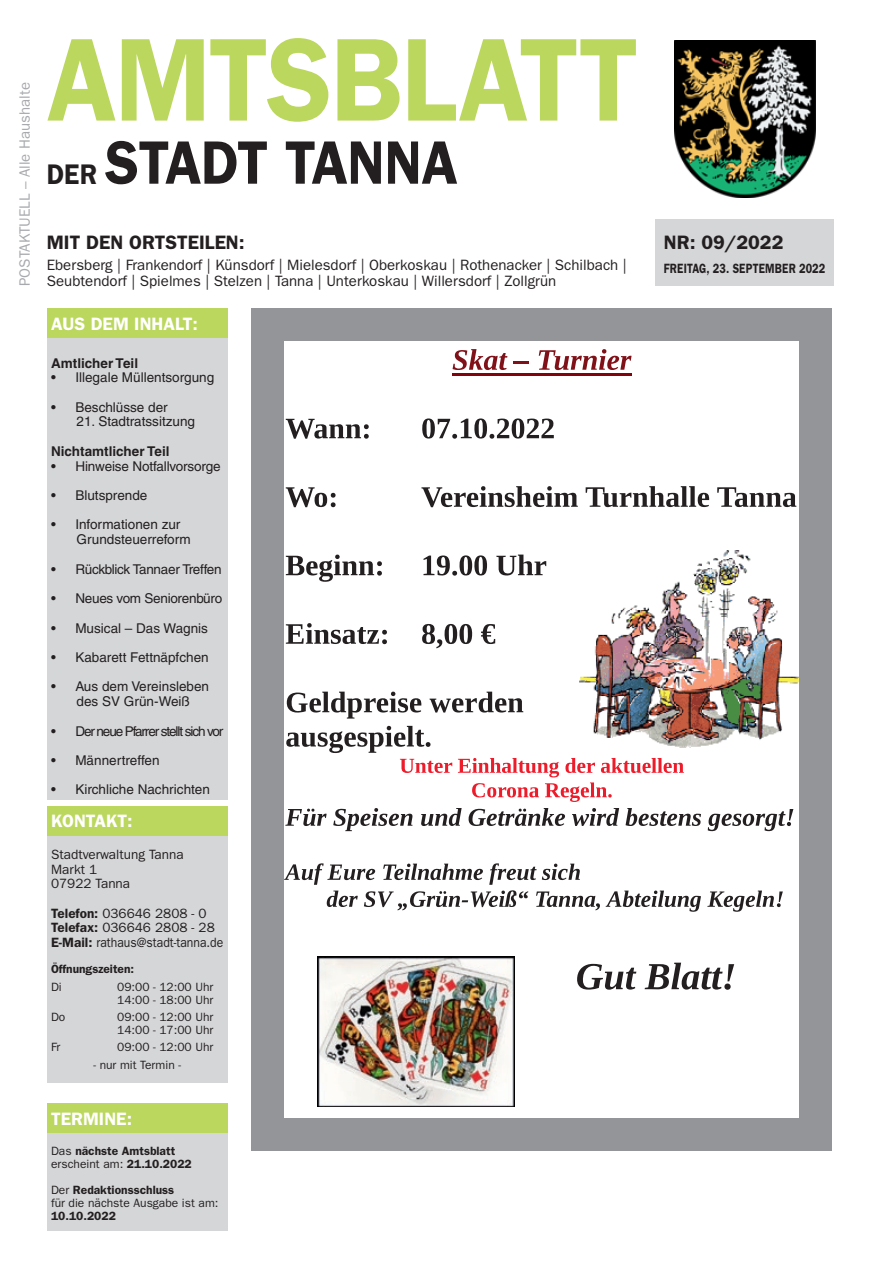
<style>
.page{position:relative;width:881px;height:1263px;background:#fff}
.page>*{position:absolute;margin:0;border:0;box-sizing:border-box;transform-origin:0 0}
.t1{font:600 118.5px "Franklin Gothic LT";letter-spacing:-.015em;color:#bbd75e;scale:.92 1}
.t2{font:600 61.5px "Franklin Gothic LT";letter-spacing:-.01em;color:#231f20;scale:.92 1}
.t3{font:600 19.5px "Franklin Gothic LT";color:#231f20}
.t4{font:600 18px "Franklin Gothic LT";color:#fff}
.t5{font:15px "Franklin Gothic LT";color:#231f20}
.Postaktuell{font:15px "Franklin Gothic LT";color:#a8a9ad}
.t6{font:13.5px/14.7px "Helvetica LT";color:#231f20}
.t7{font:13.5px "Franklin Gothic LT";color:#231f20}
.t8{font:13.5px "Helvetica LT";letter-spacing:-.02em;color:#231f20}
.Normalfett{font:700 13.5px "Helvetica LT";color:#231f20}
.t9{font:13.5px "Franklin Gothic LT";color:#231f20;scale:.9 1}
.t10{font:13.5px "Helvetica LT";letter-spacing:-.08em;color:#231f20}
.t11{font:600 13.5px "Franklin Gothic LT";letter-spacing:.015em;color:#231f20;scale:.8 1}
.t12{font:12px "Franklin Gothic LT";color:#231f20}
.t13{font:600 12px "Franklin Gothic LT";color:#231f20}
.s1{font-size:28.5px}
.s2{font-weight:600}
.s3{font-weight:400}
</style>
<div class="page">
<div style="left:47px;top:308px;width:180px;height:492px;background:#d5d6d8"></div>
<img style="left:674px;top:40px;width:140px;height:158px">
<div style="left:655px;top:219px;width:178px;height:67px;background:#d5d6d8"></div>
<div style="left:47px;top:308px;width:180px;height:30px;background:#bbd75e"></div>
<div style="left:47px;top:1103px;width:180px;height:128px;background:#d5d6d8"></div>
<div style="left:47px;top:1103px;width:180px;height:30px;background:#bbd75e"></div>
<div style="left:47px;top:806px;width:180px;height:276px;background:#d5d6d8"></div>
<div style="left:47px;top:806px;width:180px;height:30px;background:#bbd75e"></div>
<svg style="left:452px;top:349px;width:55px;height:21px"></svg>
<svg style="left:513px;top:362px;width:16px;height:2px"></svg>
<svg style="left:538px;top:349px;width:93px;height:21px"></svg>
<hr style="left:452px;top:373px;width:179px;height:3px;background:#81040c">
<svg style="left:286px;top:419px;width:82px;height:20px"></svg>
<svg style="left:422px;top:418px;width:131px;height:21px"></svg>
<svg style="left:286px;top:487px;width:49px;height:20px"></svg>
<svg style="left:421px;top:486px;width:156px;height:21px"></svg>
<svg style="left:585px;top:486px;width:123px;height:21px"></svg>
<svg style="left:717px;top:487px;width:79px;height:20px"></svg>
<svg style="left:286px;top:555px;width:96px;height:27px"></svg>
<svg style="left:423px;top:555px;width:64px;height:21px"></svg>
<svg style="left:496px;top:555px;width:50px;height:20px"></svg>
<svg style="left:286px;top:623px;width:101px;height:21px"></svg>
<svg style="left:422px;top:624px;width:50px;height:24px"></svg>
<svg style="left:481px;top:624px;width:14px;height:20px"></svg>
<svg style="left:287px;top:692px;width:134px;height:26px"></svg>
<svg style="left:429px;top:692px;width:94px;height:20px"></svg>
<svg style="left:286px;top:726px;width:144px;height:27px"></svg>
<svg style="left:400px;top:759px;width:52px;height:14px"></svg>
<svg style="left:458px;top:758px;width:225px;height:44px"></svg>
<svg style="left:285px;top:809px;width:41px;height:17px"></svg>
<svg style="left:333px;top:808px;width:79px;height:23px"></svg>
<svg style="left:421px;top:808px;width:40px;height:18px"></svg>
<svg style="left:468px;top:808px;width:97px;height:18px"></svg>
<svg style="left:572px;top:808px;width:47px;height:18px"></svg>
<svg style="left:625px;top:808px;width:75px;height:18px"></svg>
<svg style="left:707px;top:809px;width:86px;height:22px"></svg>
<svg style="left:284px;top:863px;width:315px;height:47px"></svg>
<svg style="left:605px;top:890px;width:95px;height:22px"></svg>
<svg style="left:707px;top:890px;width:75px;height:22px"></svg>
<svg style="left:577px;top:964px;width:59px;height:26px"></svg>
<svg style="left:644px;top:963px;width:90px;height:27px"></svg>
<img style="left:579px;top:550px;width:220px;height:197px">
<img style="left:317px;top:957px;width:197px;height:150px">
<div style="left:251px;top:308px;width:33px;height:33px;background:#939598"></div>
<div style="left:284px;top:308px;width:515px;height:33px;background:#939598"></div>
<div style="left:799px;top:308px;width:33px;height:33px;background:#939598"></div>
<div style="left:251px;top:341px;width:33px;height:777px;background:#939598"></div>
<div style="left:799px;top:341px;width:33px;height:777px;background:#939598"></div>
<div style="left:251px;top:1118px;width:33px;height:32px;background:#939598"></div>
<div style="left:284px;top:1118px;width:515px;height:32px;background:#939598"></div>
<div style="left:799px;top:1118px;width:33px;height:32px;background:#939598"></div>
<p class="Postaktuell" style="left:16px;top:286px;width:205px;rotate:-90deg">POSTAKTUELL – Alle Haushalte</p>
<p class="t1" style="left:47px;top:10px;width:644px">AMTSBLATT</p>
<p class="t2" style="left:47px;top:126px;width:448px"><span class="s1">DER</span> STADT TANNA</p>
<p class="t3" style="left:47px;top:230px;width:199px">MIT DEN ORTSTEILEN:</p>
<p class="t3" style="left:663px;top:230px;width:121px">NR: 09/2022</p>
<p class="t11" style="left:663px;top:261px;width:203px">FREITAG, 23. SEPTEMBER 2022</p>
<p class="t5" style="left:47px;top:256px;width:581px">Ebersberg | Frankendorf | Künsdorf | Mielesdorf | Oberkoskau | Rothenacker | Schilbach |</p>
<p class="t5" style="left:47px;top:272px;width:511px">Seubtendorf | Spielmes | Stelzen | Tanna | Unterkoskau | Willersdorf | Zollgrün</p>
<p class="t4" style="left:51px;top:313px;width:148px">AUS DEM INHALT:</p>
<p class="Normalfett" style="left:51px;top:355px;width:88px">Amtlicher Teil</p>
<p class="t6" style="left:51px;top:370px;width:165px">• Illegale Müllentsorgung</p>
<p class="t6" style="left:51px;top:400px;width:118px">• Beschlüsse der</p>
<p class="t6" style="left:77px;top:414px;width:120px">21. Stadtratssitzung</p>
<p class="Normalfett" style="left:51px;top:443px;width:120px">Nichtamtlicher Teil</p>
<p class="t6" style="left:51px;top:458px;width:171px">• Hinweise Notfallvorsorge</p>
<p class="t6" style="left:51px;top:488px;width:98px">• Blutsprende</p>
<p class="t6" style="left:77px;top:517px;width:116px;text-indent:-26px">• Informationen zur<br>Grundsteuerreform</p>
<p class="t8" style="left:51px;top:561px;width:172px">• Rückblick Tannaer Treffen</p>
<p class="t8" style="left:51px;top:590px;width:173px">• Neues vom Seniorenbüro</p>
<p class="t6" style="left:51px;top:620px;width:158px">• Musical – Das Wagnis</p>
<p class="t6" style="left:51px;top:650px;width:159px">• Kabarett Fettnäpfchen</p>
<p class="t6" style="left:51px;top:679px;width:159px;text-align:center">• Aus dem Vereinsleben des SV Grün-Weiß</p>
<p class="t10" style="left:51px;top:723px;width:174px">• Der neue Pfarrer stellt sich vor</p>
<p class="t6" style="left:51px;top:753px;width:110px">• Männertreffen</p>
<p class="t6" style="left:51px;top:782px;width:160px">• Kirchliche Nachrichten</p>
<p class="t4" style="left:51px;top:811px;width:83px">KONTAKT:</p>
<p class="t7" style="left:51px;top:846px;width:134px">Stadtverwaltung Tanna</p>
<p class="t7" style="left:51px;top:861px;width:48px">Markt 1</p>
<p class="t7" style="left:51px;top:876px;width:81px">07922 Tanna</p>
<p class="t7" style="left:51px;top:905px;width:157px"><span class="s2">Telefon:</span> 036646 2808 - 0</p>
<p class="t7" style="left:51px;top:920px;width:165px"><span class="s2">Telefax:</span> 036646 2808 - 28</p>
<p class="t9" style="left:51px;top:935px;width:193px"><span class="s2">E-Mail:</span> rathaus@stadt-tanna.de</p>
<p class="t13" style="left:51px;top:962px;width:85px">Öffnungszeiten:</p>
<p class="t12" style="left:51px;top:980px;width:12px">Di</p>
<p class="t12" style="left:117px;top:980px;width:98px">09:00 - 12:00 Uhr</p>
<p class="t12" style="left:117px;top:993px;width:98px">14:00 - 18:00 Uhr</p>
<p class="t12" style="left:51px;top:1010px;width:16px">Do</p>
<p class="t12" style="left:117px;top:1010px;width:98px">09:00 - 12:00 Uhr</p>
<p class="t12" style="left:117px;top:1023px;width:98px">14:00 - 17:00 Uhr</p>
<p class="t12" style="left:51px;top:1040px;width:11px">Fr</p>
<p class="t12" style="left:117px;top:1040px;width:98px">09:00 - 12:00 Uhr</p>
<p class="t12" style="left:93px;top:1058px;width:89px">- nur mit Termin -</p>
<p class="t4" style="left:51px;top:1108px;width:82px">TERMINE:</p>
<p class="t13" style="left:51px;top:1143px;width:126px"><span class="s3">Das</span> nächste Amtsblatt</p>
<p class="t12" style="left:51px;top:1156px;width:142px">erscheint am: <span class="s2">21.10.2022</span></p>
<p class="t13" style="left:51px;top:1182px;width:125px"><span class="s3">Der</span> Redaktionsschluss</p>
<p class="t12" style="left:51px;top:1196px;width:169px">für die nächste Ausgabe ist am:</p>
<p class="t13" style="left:51px;top:1209px;width:66px">10.10.2022</p>
</div>
